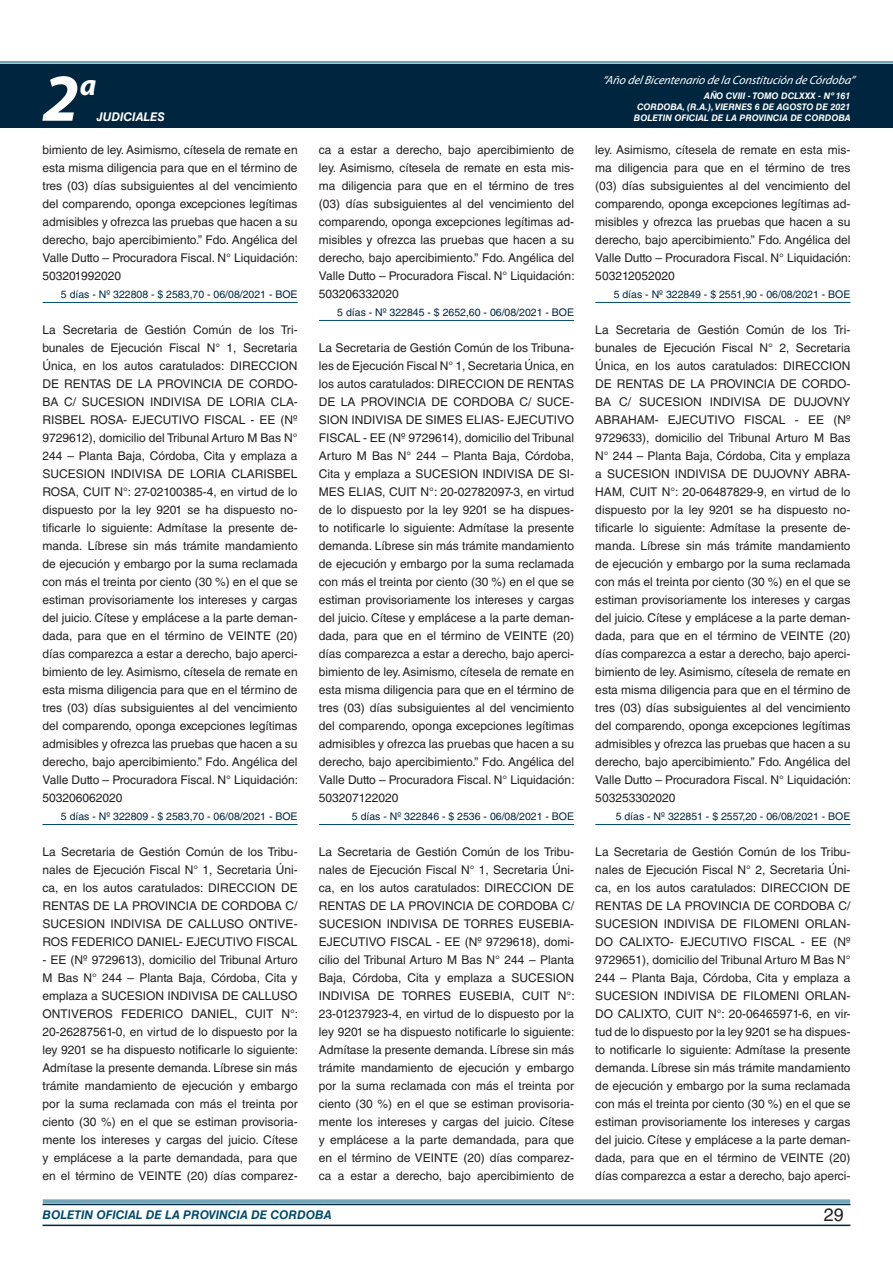
<style>
.page{position:relative;width:893px;height:1263px;background:#fff}
.page>*{position:absolute;margin:0;border:0;box-sizing:border-box;transform-origin:0 0}
.t1{font:italic 700 67.5px "Myriad Pro";color:#fff}
.t2{font:italic 700 30px "Myriad Pro";color:#fff}
.t3{font:18px "Helvetica LT Std";color:#231f20}
.t4{font:12px/18px "Helvetica LT Std";color:#231f20;text-align:justify}
.t5{font:italic 12px "Myriad Pro";color:#fff}
.t6{font:italic 700 12px "Helvetica LT Std";color:#004b6c}
.t7{font:italic 700 12px "Helvetica LT Std";color:#fff}
.t8{font:10.5px "Helvetica LT Std";color:#00263f}
.t9{font:italic 700 9px/10.8px "Helvetica LT Std";color:#fff;text-align:right}
</style>
<div class="page">
<div style="left:0;top:61px;width:893px;height:6px;background:#fff;opacity:.75"></div>
<div style="left:0;top:64px;width:893px;height:64px;background:#00263f"></div>
<hr style="left:43px;top:1224px;width:807px;height:2px;background:#00263f">
<div style="left:42px;top:1198px;width:809px;height:8px;background:#fff;opacity:.75"></div>
<hr style="left:43px;top:302px;width:255px;height:1px;background:#004b6c">
<hr style="left:43px;top:824px;width:255px;height:1px;background:#004b6c">
<hr style="left:319px;top:320px;width:255px;height:1px;background:#004b6c">
<hr style="left:319px;top:824px;width:255px;height:1px;background:#004b6c">
<hr style="left:595px;top:302px;width:255px;height:1px;background:#004b6c">
<hr style="left:595px;top:824px;width:255px;height:1px;background:#004b6c">
<p class="t5" style="left:603px;top:72px;width:254px">“Año delBicentenario de la Constitución de Córdoba”</p>
<h1 class="t1" style="left:43px;top:54px;width:38px">2</h1>
<h2 class="t2" style="left:80px;top:66px;width:18px">a</h2>
<p class="t9" style="left:637px;top:91px;width:215px">AÑO CVIII - TOMO DCLXXX - Nº 161<br>CORDOBA, (R.A.), VIERNES 6 DE AGOSTO DE 2021</p>
<p class="t7" style="left:97px;top:110px;width:70px">JUDICIALES</p>
<p class="t9" style="left:634px;top:112px;width:218px">BOLETIN OFICIAL DE LA PROVINCIA DE CORDOBA</p>
<p class="t4" style="left:43px;top:141px;width:257px">bimiento de ley. Asimismo, cítesela de remate en esta misma diligencia para que en el término de tres (03) días subsiguientes al del vencimiento del comparendo, oponga excepciones legítimas admisibles y ofrezca las pruebas que hacen a su derecho, bajo apercibimiento.” Fdo. Angélica del Valle Dutto – Procuradora Fiscal. N° Liquidación:<br>503201992020</p>
<p class="t8" style="left:61px;top:288px;width:238px">5 días - Nº 322808 - $ 2583,70 - 06/08/2021 - BOE</p>
<p class="t4" style="left:43px;top:321px;width:257px">La Secretaria de Gestión Común de los Tri&shy;bunales de Ejecución Fiscal N° 1, Secretaria Única, en los autos caratulados: DIRECCION DE RENTAS DE LA PROVINCIA DE CORDO-BA C/ SUCESION INDIVISA DE LORIA CLA-RISBEL ROSA- EJECUTIVO FISCAL - EE (Nº 9729612), domicilio del Tribunal Arturo M Bas N° 244 – Planta Baja, Córdoba, Cita y emplaza a SUCESION INDIVISA DE LORIA CLARISBEL ROSA, CUIT N°: 27-02100385-4, en virtud de lo dispuesto por la ley 9201 se ha dispuesto no&shy;tificarle lo siguiente: Admítase la presente de&shy;manda. Líbrese sin más trámite mandamiento de ejecución y embargo por la suma reclamada con más el treinta por ciento (30 %) en el que se estiman provisoriamente los intereses y cargas del juicio. Cítese y emplácese a la parte deman&shy;dada, para que en el término de VEINTE (20) días comparezca a estar a derecho, bajo aperci&shy;bimiento de ley. Asimismo, cítesela de remate en esta misma diligencia para que en el término de tres (03) días subsiguientes al del vencimiento del comparendo, oponga excepciones legítimas admisibles y ofrezca las pruebas que hacen a su derecho, bajo apercibimiento.” Fdo. Angélica del Valle Dutto – Procuradora Fiscal. N° Liquidación:<br>503206062020</p>
<p class="t8" style="left:61px;top:810px;width:238px">5 días - Nº 322809 - $ 2583,70 - 06/08/2021 - BOE</p>
<p class="t4" style="left:43px;top:843px;width:257px">La Secretaria de Gestión Común de los Tribu&shy;nales de Ejecución Fiscal N° 1, Secretaria Úni&shy;ca, en los autos caratulados: DIRECCION DE RENTAS DE LA PROVINCIA DE CORDOBA C/ SUCESION INDIVISA DE CALLUSO ONTIVE-ROS FEDERICO DANIEL- EJECUTIVO FISCAL</p>
<p class="t4" style="left:43px;top:951px;width:257px">- EE (Nº 9729613), domicilio del Tribunal Arturo M Bas N° 244 – Planta Baja, Córdoba, Cita y emplaza a SUCESION INDIVISA DE CALLUSO ONTIVEROS FEDERICO DANIEL, CUIT N°:<br>20-26287561-0, en virtud de lo dispuesto por la ley 9201 se ha dispuesto notificarle lo siguiente:<br>Admítase la presente demanda. Líbrese sin más trámite mandamiento de ejecución y embargo por la suma reclamada con más el treinta por ciento (30 %) en el que se estiman provisoria&shy;mente los intereses y cargas del juicio. Cítese y emplácese a la parte demandada, para que en el término de VEINTE (20) días comparez-</p>
<p class="t4" style="left:319px;top:141px;width:257px">ca a estar a derecho, bajo apercibimiento de ley. Asimismo, cítesela de remate en esta mis&shy;ma diligencia para que en el término de tres (03) días subsiguientes al del vencimiento del comparendo, oponga excepciones legítimas ad&shy;misibles y ofrezca las pruebas que hacen a su derecho, bajo apercibimiento.” Fdo. Angélica del Valle Dutto – Procuradora Fiscal. N° Liquidación:<br>503206332020</p>
<p class="t8" style="left:337px;top:306px;width:238px">5 días - Nº 322845 - $ 2652,60 - 06/08/2021 - BOE</p>
<p class="t4" style="left:319px;top:339px;width:257px">La Secretaria de Gestión Común de los Tribuna&shy;les de Ejecución Fiscal N° 1, Secretaria Única, en los autos caratulados: DIRECCION DE RENTAS DE LA PROVINCIA DE CORDOBA C/ SUCE-SION INDIVISA DE SIMES ELIAS- EJECUTIVO FISCAL - EE (Nº 9729614), domicilio del Tribunal Arturo M Bas N° 244 – Planta Baja, Córdoba, Cita y emplaza a SUCESION INDIVISA DE SI-MES ELIAS, CUIT N°: 20-02782097-3, en virtud de lo dispuesto por la ley 9201 se ha dispues&shy;to notificarle lo siguiente: Admítase la presente demanda. Líbrese sin más trámite mandamiento de ejecución y embargo por la suma reclamada con más el treinta por ciento (30 %) en el que se estiman provisoriamente los intereses y cargas del juicio. Cítese y emplácese a la parte deman&shy;dada, para que en el término de VEINTE (20) días comparezca a estar a derecho, bajo aperci&shy;bimiento de ley. Asimismo, cítesela de remate en esta misma diligencia para que en el término de tres (03) días subsiguientes al del vencimiento del comparendo, oponga excepciones legítimas admisibles y ofrezca las pruebas que hacen a su derecho, bajo apercibimiento.” Fdo. Angélica del Valle Dutto – Procuradora Fiscal. N° Liquidación:<br>503207122020</p>
<p class="t8" style="left:352px;top:810px;width:224px">5 días - Nº 322846 - $ 2536 - 06/08/2021 - BOE</p>
<p class="t4" style="left:319px;top:843px;width:257px">La Secretaria de Gestión Común de los Tribu&shy;nales de Ejecución Fiscal N° 1, Secretaria Úni&shy;ca, en los autos caratulados: DIRECCION DE RENTAS DE LA PROVINCIA DE CORDOBA C/ SUCESION INDIVISA DE TORRES EUSEBIA-EJECUTIVO FISCAL - EE (Nº 9729618), domi&shy;cilio del Tribunal Arturo M Bas N° 244 – Planta Baja, Córdoba, Cita y emplaza a SUCESION INDIVISA DE TORRES EUSEBIA, CUIT N°:<br>23-01237923-4, en virtud de lo dispuesto por la ley 9201 se ha dispuesto notificarle lo siguiente:<br>Admítase la presente demanda. Líbrese sin más trámite mandamiento de ejecución y embargo por la suma reclamada con más el treinta por ciento (30 %) en el que se estiman provisoria&shy;mente los intereses y cargas del juicio. Cítese y emplácese a la parte demandada, para que en el término de VEINTE (20) días comparez&shy;ca a estar a derecho, bajo apercibimiento de</p>
<p class="t4" style="left:595px;top:141px;width:257px">ley. Asimismo, cítesela de remate en esta mis&shy;ma diligencia para que en el término de tres (03) días subsiguientes al del vencimiento del comparendo, oponga excepciones legítimas ad&shy;misibles y ofrezca las pruebas que hacen a su derecho, bajo apercibimiento.” Fdo. Angélica del Valle Dutto – Procuradora Fiscal. N° Liquidación:<br>503212052020</p>
<p class="t8" style="left:614px;top:288px;width:238px">5 días - Nº 322849 - $ 2551,90 - 06/08/2021 - BOE</p>
<p class="t4" style="left:595px;top:321px;width:257px">La Secretaria de Gestión Común de los Tri&shy;bunales de Ejecución Fiscal N° 2, Secretaria Única, en los autos caratulados: DIRECCION DE RENTAS DE LA PROVINCIA DE CORDO-BA C/ SUCESION INDIVISA DE DUJOVNY ABRAHAM- EJECUTIVO FISCAL - EE (Nº 9729633), domicilio del Tribunal Arturo M Bas N° 244 – Planta Baja, Córdoba, Cita y emplaza a SUCESION INDIVISA DE DUJOVNY ABRA-HAM, CUIT N°: 20-06487829-9, en virtud de lo dispuesto por la ley 9201 se ha dispuesto no&shy;tificarle lo siguiente: Admítase la presente de&shy;manda. Líbrese sin más trámite mandamiento de ejecución y embargo por la suma reclamada con más el treinta por ciento (30 %) en el que se estiman provisoriamente los intereses y cargas del juicio. Cítese y emplácese a la parte deman&shy;dada, para que en el término de VEINTE (20) días comparezca a estar a derecho, bajo aperci&shy;bimiento de ley. Asimismo, cítesela de remate en esta misma diligencia para que en el término de tres (03) días subsiguientes al del vencimiento del comparendo, oponga excepciones legítimas admisibles y ofrezca las pruebas que hacen a su derecho, bajo apercibimiento.” Fdo. Angélica del Valle Dutto – Procuradora Fiscal. N° Liquidación:<br>503253302020</p>
<p class="t8" style="left:616px;top:810px;width:236px">5 días - Nº 322851 - $ 2557,20 - 06/08/2021 - BOE</p>
<p class="t4" style="left:595px;top:843px;width:257px">La Secretaria de Gestión Común de los Tribu&shy;nales de Ejecución Fiscal N° 2, Secretaria Úni&shy;ca, en los autos caratulados: DIRECCION DE RENTAS DE LA PROVINCIA DE CORDOBA C/ SUCESION INDIVISA DE FILOMENI ORLAN-DO CALIXTO- EJECUTIVO FISCAL - EE (Nº 9729651), domicilio del Tribunal Arturo M Bas N° 244 – Planta Baja, Córdoba, Cita y emplaza a SUCESION INDIVISA DE FILOMENI ORLAN-DO CALIXTO, CUIT N°: 20-06465971-6, en vir&shy;tud de lo dispuesto por la ley 9201 se ha dispues&shy;to notificarle lo siguiente: Admítase la presente demanda. Líbrese sin más trámite mandamiento de ejecución y embargo por la suma reclamada con más el treinta por ciento (30 %) en el que se estiman provisoriamente los intereses y cargas del juicio. Cítese y emplácese a la parte deman&shy;dada, para que en el término de VEINTE (20) días comparezca a estar a derecho, bajo aperci-</p>
<p class="t6" style="left:43px;top:1208px;width:290px">BOLETIN OFICIAL DE LA PROVINCIA DE CORDOBA</p>
<h3 class="t3" style="left:824px;top:1204px;width:22px">29</h3>
</div>
